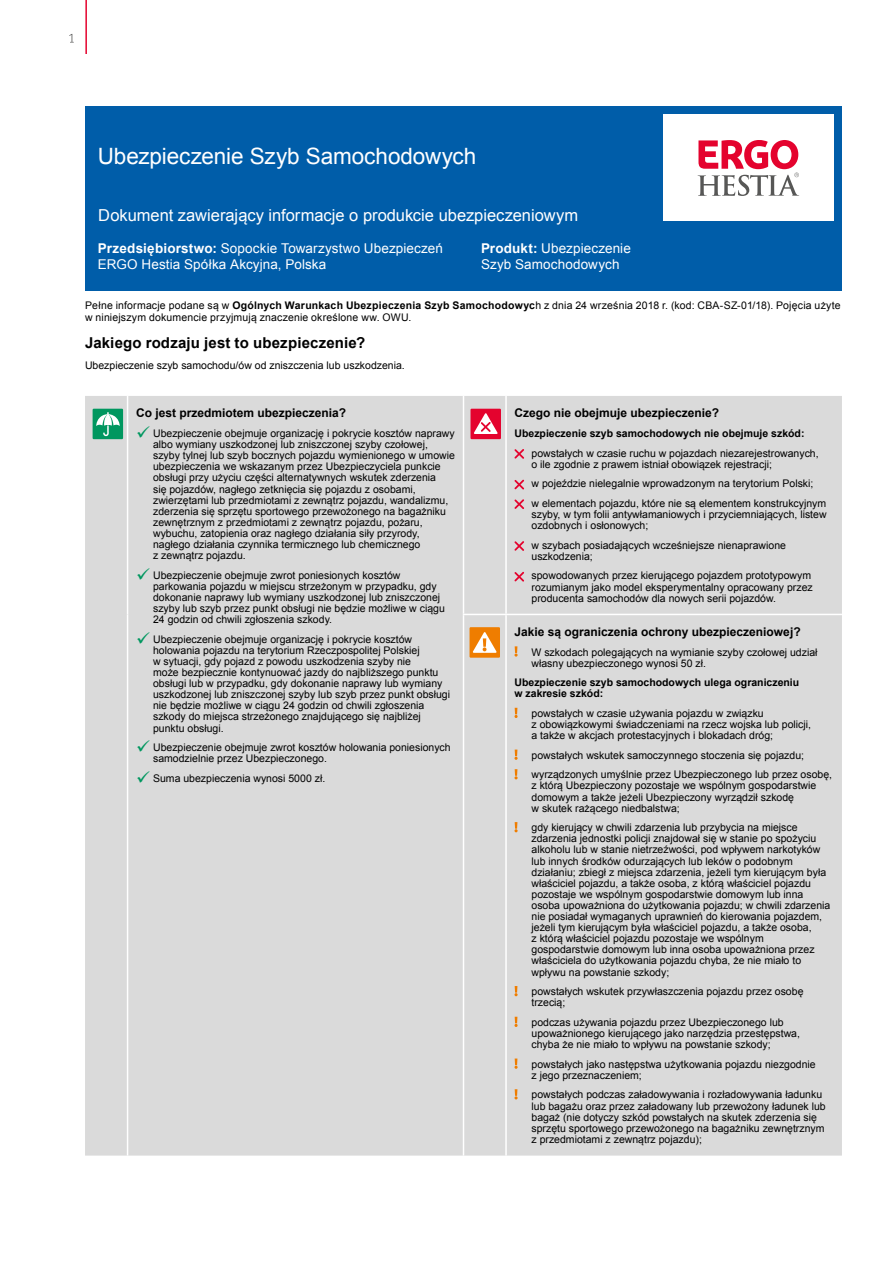
<style>
.page{position:relative;width:893px;height:1263px;background:#fff}
.page>*{position:absolute;margin:0;border:0;box-sizing:border-box;transform-origin:0 0}
.t1{font:22.5px "Arial";letter-spacing:-.005em;color:#fff}
.t2{font:16.5px "Arial";color:#fff}
.t3{font:700 15px "Arial";letter-spacing:.01em;color:#000}
.t4{font:13.5px/16.2px "Arial";letter-spacing:.01em;color:#fff}
.t5{font:700 12px "Arial";color:#000}
.t6{font:10.5px/11.1px "Arial";color:#000}
.t7{font:700 10.5px/11.1px "Arial";color:#000}
.s1{font-weight:700}
.s2{color:#00975f}
</style>
<div class="page">
<hr style="left:85px;top:0;width:2px;height:54px;background:#e4032e">
<svg style="left:69px;top:34px;width:5px;height:9px"></svg>
<div style="left:85px;top:106px;width:757px;height:184px;background:#005da9"></div>
<div style="left:85px;top:396px;width:757px;height:759px;background:#dadada"></div>
<hr style="left:127px;top:396px;width:1px;height:218px;background:#fff">
<hr style="left:127px;top:614px;width:1px;height:541px;background:#fff">
<hr style="left:505px;top:396px;width:2px;height:218px;background:#fff">
<hr style="left:505px;top:615px;width:2px;height:540px;background:#fff">
<hr style="left:463px;top:396px;width:1px;height:218px;background:#fff">
<hr style="left:463px;top:615px;width:1px;height:540px;background:#fff">
<hr style="left:463px;top:614px;width:43px;height:1px;background:#fff">
<hr style="left:506px;top:614px;width:336px;height:1px;background:#fff">
<div style="left:93px;top:409px;width:30px;height:30px;background:#00975f"></div>
<svg style="left:96px;top:412px;width:24px;height:24px"></svg>
<div style="left:470px;top:409px;width:31px;height:30px;background:#e4032e"></div>
<svg style="left:474px;top:413px;width:24px;height:21px"></svg>
<svg style="left:514px;top:449px;width:10px;height:10px"></svg>
<svg style="left:514px;top:480px;width:10px;height:10px"></svg>
<svg style="left:514px;top:499px;width:10px;height:10px"></svg>
<svg style="left:514px;top:541px;width:10px;height:10px"></svg>
<svg style="left:514px;top:572px;width:10px;height:10px"></svg>
<div style="left:469px;top:627px;width:31px;height:31px;background:#ef7d00"></div>
<svg style="left:473px;top:632px;width:24px;height:21px"></svg>
<svg style="left:514px;top:646px;width:4px;height:11px"></svg>
<svg style="left:514px;top:708px;width:4px;height:10px"></svg>
<svg style="left:514px;top:749px;width:4px;height:11px"></svg>
<svg style="left:514px;top:769px;width:4px;height:10px"></svg>
<svg style="left:514px;top:822px;width:4px;height:10px"></svg>
<svg style="left:514px;top:986px;width:4px;height:10px"></svg>
<svg style="left:514px;top:1017px;width:4px;height:10px"></svg>
<svg style="left:514px;top:1058px;width:4px;height:11px"></svg>
<svg style="left:514px;top:1089px;width:4px;height:10px"></svg>
<div style="left:663px;top:115px;width:170px;height:106px;background:#fff"></div>
<svg style="left:698px;top:140px;width:101px;height:56px"></svg>
<h1 class="t1" style="left:98px;top:142px;width:380px">Ubezpieczenie Szyb Samochodowych</h1>
<h2 class="t2" style="left:98px;top:205px;width:481px">Dokument zawierający informacje o produkcie ubezpieczeniowym</h2>
<p class="t4" style="left:98px;top:240px;width:347px"><span class="s1">Przedsiębiorstwo:</span> Sopockie Towarzystwo Ubezpieczeń<br>ERGO Hestia Spółka Akcyjna, Polska</p>
<p class="t4" style="left:481px;top:240px;width:151px"><span class="s1">Produkt:</span> Ubezpieczenie<br>Szyb Samochodowych</p>
<p class="t6" style="left:85px;top:299px;width:757px;line-height:12.6px">Pełne informacje podane są w <span class="s1">Ogólnych Warunkach Ubezpieczenia Szyb Samochodowyc</span>h z dnia 24 września 2018 r. (kod: CBA-SZ-01/18). Pojęcia użyte w niniejszym dokumencie przyjmują znaczenie określone ww. OWU.</p>
<h3 class="t3" style="left:85px;top:332px;width:282px">Jakiego rodzaju jest to ubezpieczenie?</h3>
<p class="t6" style="left:85px;top:360px;width:321px">Ubezpieczenie szyb samochodu/ów od zniszczenia lub uszkodzenia.</p>
<p class="t5" style="left:136px;top:405px;width:212px">Co jest przedmiotem ubezpieczenia?</p>
<p class="t6" style="left:153px;top:428px;width:303px;text-indent:-17px"><span class="s2">✓</span> Ubezpieczenie obejmuje organizację i pokrycie kosztów naprawy albo wymiany uszkodzonej lub zniszczonej szyby czołowej, szyby tylnej lub szyb bocznych pojazdu wymienionego w umowie ubezpieczenia we wskazanym przez Ubezpieczyciela punkcie obsługi przy użyciu części alternatywnych wskutek zderzenia<br>się pojazdów, nagłego zetknięcia się pojazdu z osobami, zwierzętami lub przedmiotami z zewnątrz pojazdu, wandalizmu, zderzenia się sprzętu sportowego przewożonego na bagażniku zewnętrznym z przedmiotami z zewnątrz pojazdu, pożaru, wybuchu, zatopienia oraz nagłego działania siły przyrody, nagłego działania czynnika termicznego lub chemicznego<br>z zewnątrz pojazdu.</p>
<p class="t6" style="left:153px;top:570px;width:293px;text-indent:-17px"><span class="s2">✓</span> Ubezpieczenie obejmuje zwrot poniesionych kosztów parkowania pojazdu w miejscu strzeżonym w przypadku, gdy dokonanie naprawy lub wymiany uszkodzonej lub zniszczonej szyby lub szyb przez punkt obsługi nie będzie możliwe w ciągu 24 godzin od chwili zgłoszenia szkody.</p>
<p class="t6" style="left:153px;top:634px;width:299px;text-indent:-17px"><span class="s2">✓</span> Ubezpieczenie obejmuje organizację i pokrycie kosztów holowania pojazdu na terytorium Rzeczpospolitej Polskiej<br>w sytuacji, gdy pojazd z powodu uszkodzenia szyby nie<br>może bezpiecznie kontynuować jazdy do najbliższego punktu obsługi lub w przypadku, gdy dokonanie naprawy lub wymiany uszkodzonej lub zniszczonej szyby lub szyb przez punkt obsługi nie będzie możliwe w ciągu 24 godzin od chwili zgłoszenia szkody do miejsca strzeżonego znajdującego się najbliżej punktu obsługi.</p>
<p class="t6" style="left:153px;top:742px;width:299px;text-indent:-17px"><span class="s2">✓</span> Ubezpieczenie obejmuje zwrot kosztów holowania poniesionych samodzielnie przez Ubezpieczonego.</p>
<p class="t6" style="left:136px;top:773px;width:191px"><span class="s2">✓</span> Suma ubezpieczenia wynosi 5000 zł.</p>
<p class="t5" style="left:514px;top:405px;width:206px">Czego nie obejmuje ubezpieczenie?</p>
<p class="t7" style="left:514px;top:428px;width:291px">Ubezpieczenie szyb samochodowych nie obejmuje szkód:</p>
<p class="t6" style="left:531px;top:447px;width:289px">powstałych w czasie ruchu w pojazdach niezarejestrowanych, o ile zgodnie z prawem istniał obowiązek rejestracji;</p>
<p class="t6" style="left:531px;top:474px;width:296px;line-height:19.6px">w pojeździe nielegalnie wprowadzonym na terytorium Polski;<br>w elementach pojazdu, które nie są elementem konstrukcyjnym</p>
<p class="t6" style="left:531px;top:509px;width:297px">szyby, w tym folii antywłamaniowych i przyciemniających, listew ozdobnych i osłonowych;</p>
<p class="t6" style="left:531px;top:540px;width:256px">w szybach posiadających wcześniejsze nienaprawione uszkodzenia;</p>
<p class="t6" style="left:531px;top:570px;width:283px">spowodowanych przez kierującego pojazdem prototypowym rozumianym jako model eksperymentalny opracowany przez producenta samochodów dla nowych serii pojazdów.</p>
<p class="t5" style="left:514px;top:624px;width:288px">Jakie są ograniczenia ochrony ubezpieczeniowej?</p>
<p class="t6" style="left:531px;top:646px;width:287px">W szkodach polegających na wymianie szyby czołowej udział własny ubezpieczonego wynosi 50 zł.</p>
<p class="t7" style="left:514px;top:677px;width:286px">Ubezpieczenie szyb samochodowych ulega ograniczeniu w zakresie szkód:</p>
<p class="t6" style="left:531px;top:708px;width:281px">powstałych w czasie używania pojazdu w związku<br>z obowiązkowymi świadczeniami na rzecz wojska lub policji, a także w akcjach protestacyjnych i blokadach dróg;</p>
<p class="t6" style="left:531px;top:745px;width:302px;line-height:19.6px">powstałych wskutek samoczynnego stoczenia się pojazdu; wyrządzonych umyślnie przez Ubezpieczonego lub przez osobę,</p>
<p class="t6" style="left:531px;top:780px;width:286px">z którą Ubezpieczony pozostaje we wspólnym gospodarstwie domowym a także jeżeli Ubezpieczony wyrządził szkodę<br>w skutek rażącego niedbalstwa;</p>
<p class="t6" style="left:531px;top:822px;width:300px">gdy kierujący w chwili zdarzenia lub przybycia na miejsce zdarzenia jednostki policji znajdował się w stanie po spożyciu alkoholu lub w stanie nietrzeźwości, pod wpływem narkotyków lub innych środków odurzających lub leków o podobnym działaniu; zbiegł z miejsca zdarzenia, jeżeli tym kierującym była właściciel pojazdu, a także osoba, z którą właściciel pojazdu pozostaje we wspólnym gospodarstwie domowym lub inna osoba upoważniona do użytkowania pojazdu; w chwili zdarzenia nie posiadał wymaganych uprawnień do kierowania pojazdem, jeżeli tym kierującym była właściciel pojazdu, a także osoba,<br>z którą właściciel pojazdu pozostaje we wspólnym gospodarstwie domowym lub inna osoba upoważniona przez właściciela do użytkowania pojazdu chyba, że nie miało to wpływu na powstanie szkody;</p>
<p class="t6" style="left:531px;top:986px;width:273px">powstałych wskutek przywłaszczenia pojazdu przez osobę trzecią;</p>
<p class="t6" style="left:531px;top:1017px;width:270px">podczas używania pojazdu przez Ubezpieczonego lub upoważnionego kierującego jako narzędzia przestępstwa, chyba że nie miało to wpływu na powstanie szkody;</p>
<p class="t6" style="left:531px;top:1058px;width:286px">powstałych jako następstwa użytkowania pojazdu niezgodnie z jego przeznaczeniem;</p>
<p class="t6" style="left:531px;top:1089px;width:296px">powstałych podczas załadowywania i rozładowywania ładunku lub bagażu oraz przez załadowany lub przewożony ładunek lub bagaż (nie dotyczy szkód powstałych na skutek zderzenia się sprzętu sportowego przewożonego na bagażniku zewnętrznym z przedmiotami z zewnątrz pojazdu);</p>
</div>
